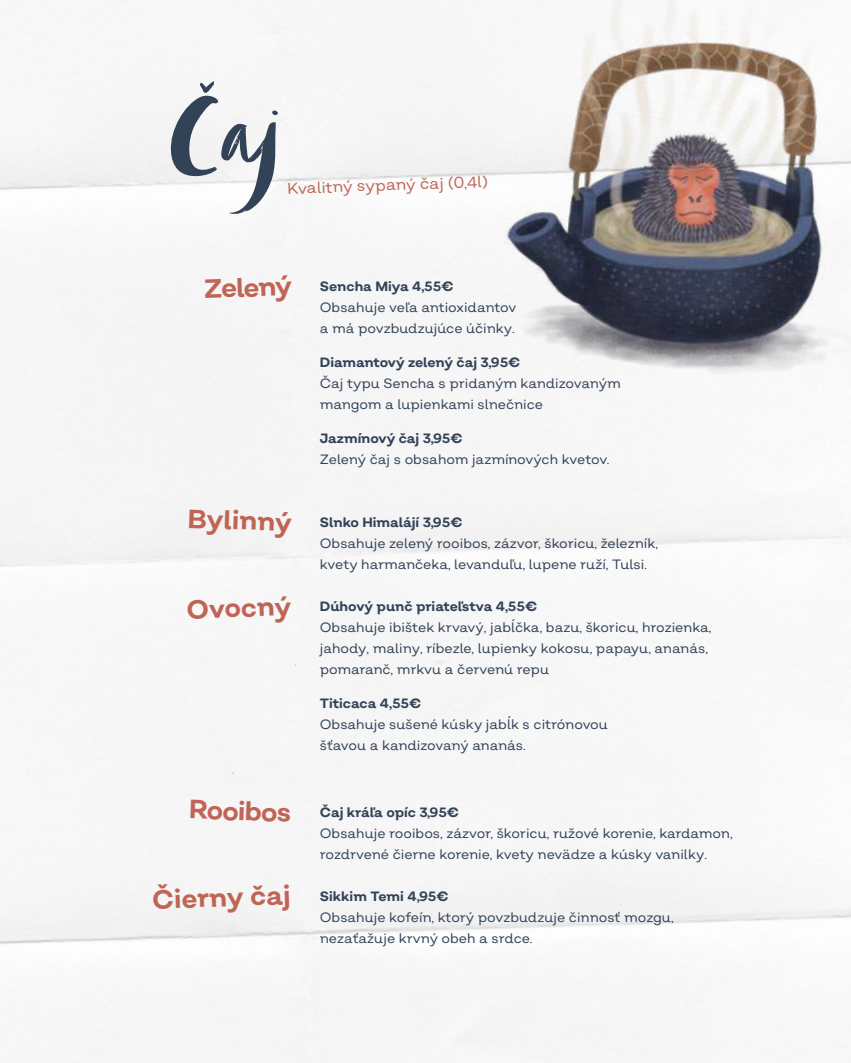
<style>
.page{position:relative;width:851px;height:1063px;background:#fff}
.page>*{position:absolute;margin:0;border:0;box-sizing:border-box;transform-origin:0 0}
.t1{font:700 26.4px "Salvatore";color:#c06555}
.t2{font:15.75px "Salvatore";color:#c06555}
.t3{font:13.5px/21px "Salvatore";color:#324257}
.t4{font:700 13.5px "Salvatore";color:#324257}
</style>
<div class="page">
<img style="left:457px;top:0;width:393px;height:413px">
<div style="left:167px;top:81px;width:116px;height:133px;background:#f6f6f6"></div>
<p class="t2" style="left:287px;top:178px;width:202px;rotate:-2deg">Kvalitný sypaný čaj (0,4l)</p>
<h1 class="t1" style="left:203px;top:272px;width:89px;rotate:-2deg">Zelený</h1>
<h1 class="t1" style="left:188px;top:501px;width:106px;rotate:2deg">Bylinný</h1>
<h1 class="t1" style="left:186px;top:592px;width:106px;rotate:-2deg">Ovocný</h1>
<h1 class="t1" style="left:189px;top:792px;width:104px;rotate:2deg">Rooibos</h1>
<h1 class="t1" style="left:151px;top:882px;width:140px;rotate:-2deg">Čierny čaj</h1>
<p class="t4" style="left:320px;top:278px;width:135px">Sencha Miya 4,55€</p>
<p class="t3" style="left:320px;top:297px;width:198px">Obsahuje veľa antioxidantov a má povzbudzujúce účinky.</p>
<p class="t4" style="left:320px;top:354px;width:202px">Diamantový zelený čaj 3,95€</p>
<p class="t3" style="left:320px;top:373px;width:302px">Čaj typu Sencha s pridaným kandizovaným mangom a lupienkami slnečnice</p>
<p class="t4" style="left:320px;top:429px;width:144px">Jazmínový čaj 3,95€</p>
<p class="t3" style="left:320px;top:449px;width:291px">Zelený čaj s obsahom jazmínových kvetov.</p>
<p class="t4" style="left:320px;top:514px;width:144px">Slnko Himalájí 3,95€</p>
<p class="t3" style="left:320px;top:533px;width:340px">Obsahuje zelený rooibos, zázvor, škoricu, železník, kvety harmančeka, levanduľu, lupene ruží, Tulsi.</p>
<p class="t4" style="left:320px;top:598px;width:219px">Dúhový punč priateľstva 4,55€</p>
<p class="t3" style="left:320px;top:617px;width:393px">Obsahuje ibištek krvavý, jabĺčka, bazu, škoricu, hrozienka, jahody, maliny, ríbezle, lupienky kokosu, papayu, ananás, pomaranč, mrkvu a červenú repu</p>
<p class="t4" style="left:320px;top:694px;width:103px">Titicaca 4,55€</p>
<p class="t3" style="left:320px;top:713px;width:290px">Obsahuje sušené kúsky jabĺk s citrónovou šťavou a kandizovaný ananás.</p>
<p class="t4" style="left:320px;top:804px;width:141px">Čaj kráľa opíc 3,95€</p>
<p class="t3" style="left:320px;top:823px;width:414px">Obsahuje rooibos, zázvor, škoricu, ružové korenie, kardamon, rozdrvené čierne korenie, kvety nevädze a kúsky vanilky.</p>
<p class="t4" style="left:320px;top:888px;width:130px">Sikkim Temi 4,95€</p>
<p class="t3" style="left:320px;top:907px;width:355px">Obsahuje kofeín, ktorý povzbudzuje činnosť mozgu, nezaťažuje krvný obeh a srdce.</p>
</div>
